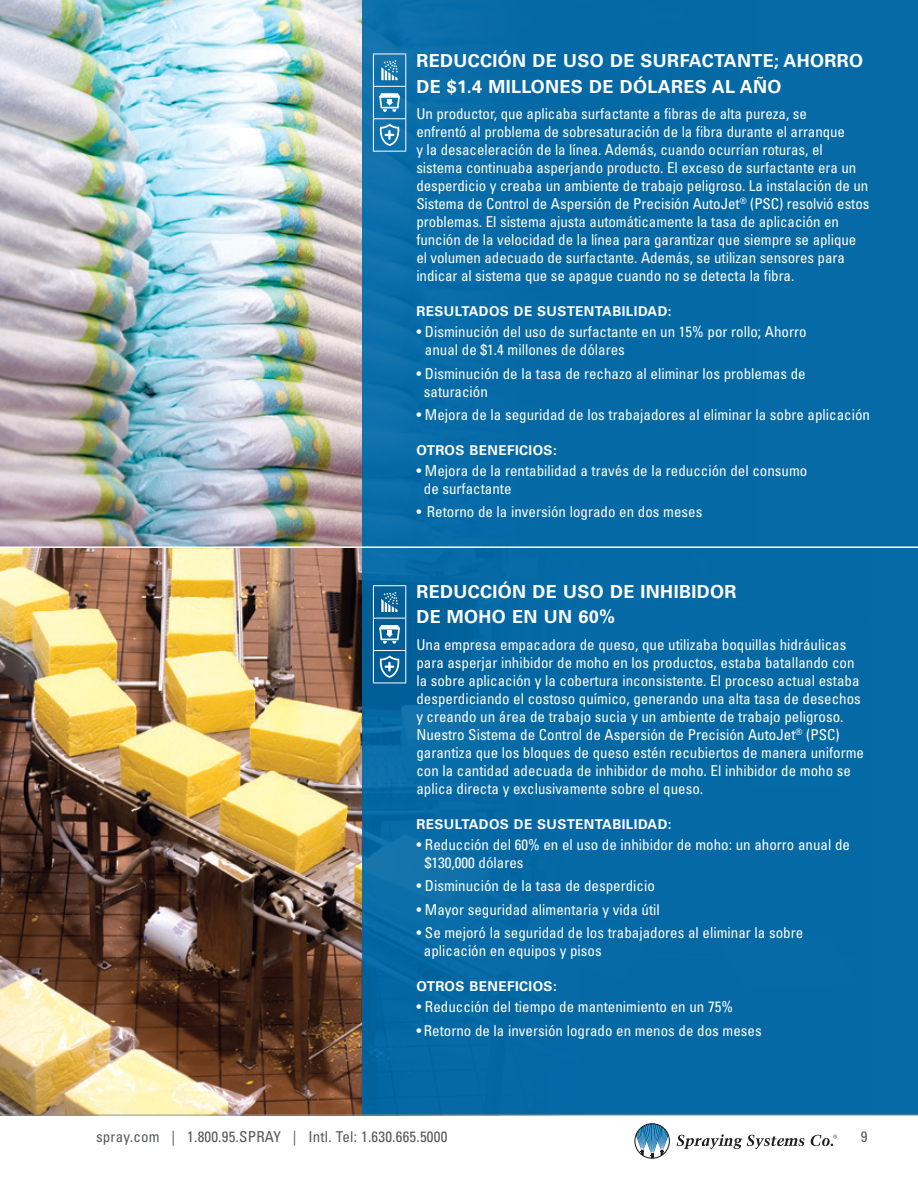
<style>
.page{position:relative;width:918px;height:1188px;background:#fff}
.page>*{position:absolute;margin:0;border:0;box-sizing:border-box;transform-origin:0 0}
.subhead{font:700 18px/25.5px "Univers LT Std";letter-spacing:.02em;color:#fff}
.body{font:condensed 15px/18px "Univers LT Std";letter-spacing:-.005em;color:#fff}
.bullets_reversed{font:condensed 15px/18px "Univers LT Std";color:#fff}
.t1{font:condensed 15px "Univers LT Std";letter-spacing:.015em;color:#57585a}
.Light_subhead{font:700 13.5px "Univers LT Std";letter-spacing:.03em;color:#fff}
</style>
<div class="page">
<img style="left:0;top:548px;width:362px;height:567px">
<img style="left:0;top:0;width:362px;height:546px">
<div style="left:362px;top:0;width:556px;height:1115px;background:#0067a5"></div>
<hr style="left:0;top:546px;width:918px;height:2px;background:#fff">
<hr style="left:373px;top:54px;width:33px;height:1px;background:#fff">
<hr style="left:373px;top:54px;width:1px;height:32px;background:#fff">
<hr style="left:405px;top:54px;width:1px;height:32px;background:#fff">
<hr style="left:373px;top:86px;width:33px;height:1px;background:#fff">
<hr style="left:373px;top:87px;width:1px;height:31px;background:#fff">
<hr style="left:405px;top:87px;width:1px;height:31px;background:#fff">
<hr style="left:373px;top:118px;width:33px;height:1px;background:#fff">
<hr style="left:373px;top:119px;width:1px;height:32px;background:#fff">
<hr style="left:405px;top:119px;width:1px;height:32px;background:#fff">
<hr style="left:373px;top:151px;width:33px;height:1px;background:#fff">
<svg style="left:381px;top:60px;width:17px;height:20px"></svg>
<svg style="left:379px;top:93px;width:21px;height:19px"></svg>
<svg style="left:379px;top:124px;width:21px;height:22px"></svg>
<hr style="left:373px;top:585px;width:33px;height:1px;background:#fff">
<hr style="left:373px;top:586px;width:1px;height:32px;background:#fff">
<hr style="left:405px;top:586px;width:1px;height:32px;background:#fff">
<hr style="left:373px;top:618px;width:33px;height:1px;background:#fff">
<hr style="left:373px;top:619px;width:1px;height:31px;background:#fff">
<hr style="left:405px;top:619px;width:1px;height:31px;background:#fff">
<hr style="left:373px;top:650px;width:33px;height:1px;background:#fff">
<hr style="left:373px;top:651px;width:1px;height:32px;background:#fff">
<hr style="left:405px;top:651px;width:1px;height:32px;background:#fff">
<hr style="left:373px;top:683px;width:33px;height:1px;background:#fff">
<svg style="left:381px;top:592px;width:17px;height:20px"></svg>
<svg style="left:379px;top:625px;width:21px;height:19px"></svg>
<svg style="left:379px;top:656px;width:21px;height:22px"></svg>
<hr style="left:0;top:1115px;width:918px;height:1px;background:#939598">
<svg style="left:634px;top:1123px;width:36px;height:36px"></svg>
<svg style="left:677px;top:1134px;width:127px;height:15px"></svg>
<svg style="left:811px;top:1135px;width:26px;height:11px"></svg>
<p class="subhead" style="left:416px;top:48px;width:448px">REDUCCIÓN DE USO DE SURFACTANTE; AHORRO<br>DE $1.4 MILLONES DE DÓLARES AL AÑO</p>
<p class="body" style="left:416px;top:105px;width:455px">Un productor, que aplicaba surfactante a fibras de alta pureza, se<br>enfrentó al problema de sobresaturación de la fibra durante el arranque<br>y la desaceleración de la línea. Además, cuando ocurrían roturas, el sistema continuaba asperjando producto. El exceso de surfactante era un desperdicio y creaba un ambiente de trabajo peligroso. La instalación de un Sistema de Control de Aspersión de Precisión AutoJet<sup>®</sup> (PSC) resolvió estos problemas. El sistema ajusta automáticamente la tasa de aplicación en función de la velocidad de la línea para garantizar que siempre se aplique el volumen adecuado de surfactante. Además, se utilizan sensores para indicar al sistema que se apague cuando no se detecta la fibra.</p>
<p class="Light_subhead" style="left:416px;top:303px;width:257px">RESULTADOS DE SUSTENTABILIDAD:</p>
<p class="bullets_reversed" style="left:425px;top:323px;width:383px;text-indent:-9px">• Disminución del uso de surfactante en un 15% por rollo; Ahorro anual de $1.4 millones de dólares</p>
<p class="bullets_reversed" style="left:424px;top:364px;width:383px;text-indent:-8px">• Disminución de la tasa de rechazo al eliminar los problemas de saturación</p>
<p class="bullets_reversed" style="left:416px;top:405px;width:455px">• Mejora de la seguridad de los trabajadores al eliminar la sobre aplicación</p>
<p class="Light_subhead" style="left:416px;top:442px;width:142px">OTROS BENEFICIOS:</p>
<p class="bullets_reversed" style="left:424px;top:462px;width:385px;text-indent:-8px">• Mejora de la rentabilidad a través de la reducción del consumo de surfactante</p>
<p class="body" style="left:416px;top:503px;width:288px">• Retorno de la inversión logrado en dos meses</p>
<p class="subhead" style="left:416px;top:579px;width:322px">REDUCCIÓN DE USO DE INHIBIDOR<br>DE MOHO EN UN 60%</p>
<p class="body" style="left:416px;top:635px;width:449px">Una empresa empacadora de queso, que utilizaba boquillas hidráulicas para asperjar inhibidor de moho en los productos, estaba batallando con la sobre aplicación y la cobertura inconsistente. El proceso actual estaba desperdiciando el costoso químico, generando una alta tasa de desechos y creando un área de trabajo sucia y un ambiente de trabajo peligroso.<br>Nuestro Sistema de Control de Aspersión de Precisión AutoJet<sup>®</sup> (PSC) garantiza que los bloques de queso estén recubiertos de manera uniforme con la cantidad adecuada de inhibidor de moho. El inhibidor de moho se aplica directa y exclusivamente sobre el queso.</p>
<p class="Light_subhead" style="left:416px;top:816px;width:257px">RESULTADOS DE SUSTENTABILIDAD:</p>
<p class="bullets_reversed" style="left:425px;top:835px;width:427px;text-indent:-9px">• Reducción del 60% en el uso de inhibidor de moho: un ahorro anual de $130,000 dólares</p>
<p class="bullets_reversed" style="left:416px;top:877px;width:240px">• Disminución de la tasa de desperdicio</p>
<p class="bullets_reversed" style="left:416px;top:900px;width:245px">• Mayor seguridad alimentaria y vida útil</p>
<p class="bullets_reversed" style="left:424px;top:924px;width:381px;text-indent:-8px">• Se mejoró la seguridad de los trabajadores al eliminar la sobre aplicación en equipos y pisos</p>
<p class="Light_subhead" style="left:416px;top:978px;width:142px">OTROS BENEFICIOS:</p>
<p class="bullets_reversed" style="left:416px;top:998px;width:318px">• Reducción del tiempo de mantenimiento en un 75%</p>
<p class="bullets_reversed" style="left:416px;top:1021px;width:347px">• Retorno de la inversión logrado en menos de dos meses</p>
<p class="t1" style="left:96px;top:1128px;width:353px">spray.com | 1.800.95.SPRAY | Intl. Tel: 1.630.665.5000</p>
<p class="t1" style="left:861px;top:1128px;width:8px">9</p>
</div>
